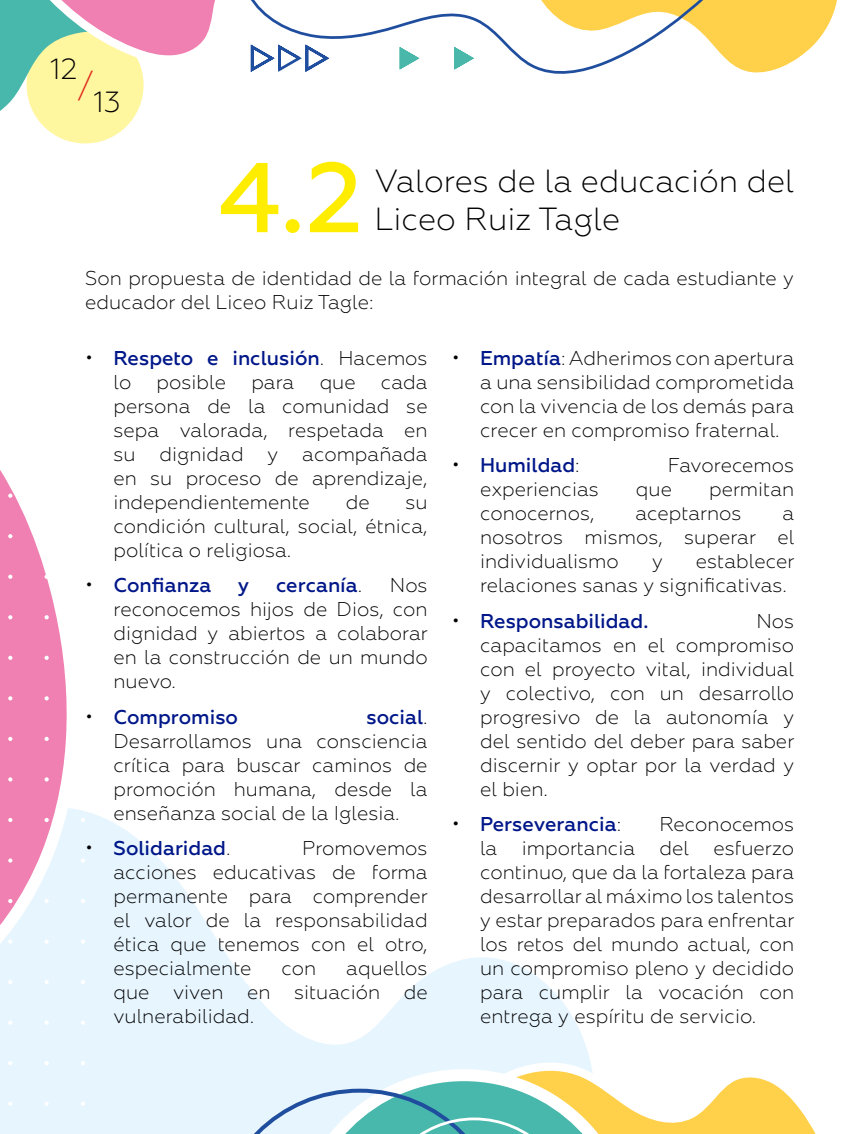
<style>
.page{position:relative;width:851px;height:1134px;background:#fff}
.page>*{position:absolute;margin:0;border:0;box-sizing:border-box;transform-origin:0 0}
.t1{font:500 98.8px "Geometria";color:#ffed00}
.t2{font:300 32px/38.4px "Geometria";color:#000}
.t3{font:300 32px "Geometria";color:#df271c}
.t4{font:300 29.2px "Geometria";color:#000}
.t5{font:300 20px/24px "Geometria";color:#000;text-align:justify}
.t6{font:500 20px/24px "Geometria";color:#001789}
.s1{font-weight:300;color:#000}
.s2{font-weight:500;color:#001789}
</style>
<div class="page">
<svg style="left:0;top:814px;width:587px;height:320px"></svg>
<div style="left:27px;top:27px;width:116px;height:116px;background:#fff6a0;border-radius:50%"></div>
<svg style="left:761px;top:0;width:76px;height:73px"></svg>
<svg style="left:213px;top:1048px;width:603px;height:86px"></svg>
<svg style="left:0;top:470px;width:93px;height:586px"></svg>
<svg style="left:0;top:0;width:215px;height:129px"></svg>
<svg style="left:250px;top:0;width:511px;height:74px"></svg>
<svg style="left:8px;top:1101px;width:4px;height:5px"></svg>
<svg style="left:8px;top:1061px;width:4px;height:4px"></svg>
<svg style="left:8px;top:1020px;width:4px;height:5px"></svg>
<svg style="left:8px;top:980px;width:4px;height:4px"></svg>
<svg style="left:8px;top:939px;width:4px;height:5px"></svg>
<svg style="left:8px;top:899px;width:4px;height:4px"></svg>
<svg style="left:8px;top:858px;width:4px;height:5px"></svg>
<svg style="left:8px;top:818px;width:4px;height:4px"></svg>
<svg style="left:8px;top:777px;width:4px;height:4px"></svg>
<svg style="left:8px;top:737px;width:4px;height:4px"></svg>
<svg style="left:8px;top:696px;width:4px;height:4px"></svg>
<svg style="left:8px;top:656px;width:4px;height:4px"></svg>
<svg style="left:8px;top:615px;width:4px;height:4px"></svg>
<svg style="left:8px;top:575px;width:4px;height:4px"></svg>
<svg style="left:8px;top:534px;width:4px;height:4px"></svg>
<svg style="left:8px;top:494px;width:4px;height:4px"></svg>
<svg style="left:45px;top:1101px;width:4px;height:5px"></svg>
<svg style="left:45px;top:1061px;width:4px;height:4px"></svg>
<svg style="left:45px;top:1020px;width:4px;height:5px"></svg>
<svg style="left:45px;top:980px;width:4px;height:4px"></svg>
<svg style="left:45px;top:939px;width:4px;height:5px"></svg>
<svg style="left:45px;top:899px;width:4px;height:4px"></svg>
<svg style="left:45px;top:858px;width:4px;height:5px"></svg>
<svg style="left:45px;top:818px;width:4px;height:4px"></svg>
<svg style="left:45px;top:777px;width:4px;height:4px"></svg>
<svg style="left:45px;top:737px;width:4px;height:4px"></svg>
<svg style="left:45px;top:696px;width:4px;height:4px"></svg>
<svg style="left:45px;top:656px;width:4px;height:4px"></svg>
<svg style="left:45px;top:615px;width:4px;height:4px"></svg>
<svg style="left:45px;top:575px;width:4px;height:4px"></svg>
<svg style="left:45px;top:534px;width:4px;height:4px"></svg>
<svg style="left:45px;top:494px;width:4px;height:4px"></svg>
<svg style="left:81px;top:1101px;width:4px;height:5px"></svg>
<svg style="left:81px;top:1061px;width:4px;height:4px"></svg>
<svg style="left:81px;top:1020px;width:4px;height:5px"></svg>
<svg style="left:81px;top:980px;width:4px;height:4px"></svg>
<svg style="left:81px;top:939px;width:4px;height:5px"></svg>
<svg style="left:81px;top:899px;width:4px;height:4px"></svg>
<svg style="left:81px;top:858px;width:4px;height:5px"></svg>
<svg style="left:81px;top:818px;width:4px;height:4px"></svg>
<svg style="left:81px;top:777px;width:4px;height:4px"></svg>
<svg style="left:81px;top:737px;width:4px;height:4px"></svg>
<svg style="left:81px;top:696px;width:4px;height:4px"></svg>
<svg style="left:81px;top:656px;width:4px;height:4px"></svg>
<svg style="left:81px;top:615px;width:4px;height:4px"></svg>
<svg style="left:81px;top:575px;width:4px;height:4px"></svg>
<svg style="left:81px;top:534px;width:4px;height:4px"></svg>
<svg style="left:81px;top:494px;width:4px;height:4px"></svg>
<h3 class="t4" style="left:50px;top:52px;width:29px">12</h3>
<h2 class="t3" style="left:77px;top:66px;width:17px">/</h2>
<h3 class="t4" style="left:93px;top:85px;width:29px">13</h3>
<h1 class="t1" style="left:218px;top:140px;width:146px">4.2</h1>
<h2 class="t2" style="left:374px;top:161px;width:421px">Valores de la educación del<br>Liceo Ruiz Tagle</h2>
<p class="t5" style="left:85px;top:266px;width:710px">Son propuesta de identidad de la formación integral de cada estudiante y educador del Liceo Ruiz Tagle:</p>
<p class="t6" style="left:113px;top:346px;width:315px;text-indent:-28px"><span class="s1">•</span> Respeto e inclusión<span class="s1">. Hacemos lo</span></p>
<p class="t5" style="left:156px;top:370px;width:71px">posible</p>
<p class="t5" style="left:251px;top:370px;width:45px">para</p>
<p class="t5" style="left:319px;top:370px;width:38px">que</p>
<p class="t5" style="left:113px;top:370px;width:315px;text-indent:267px">cada persona de la comunidad se sepa valorada, respetada en su dignidad y acompañada en su proceso de aprendizaje, independientemente</p>
<p class="t5" style="left:345px;top:490px;width:25px">de</p>
<p class="t5" style="left:113px;top:490px;width:315px;text-indent:292px">su condición cultural, social, étnica, política o religiosa.</p>
<p class="t6" style="left:85px;top:574px;width:128px"><span class="s1">•</span> Confianza</p>
<p class="t6" style="left:238px;top:574px;width:13px">y</p>
<p class="t6" style="left:276px;top:574px;width:88px">cercanía<span class="s1">.</span></p>
<p class="t5" style="left:113px;top:573px;width:316px;text-indent:276px">Nos reconocemos hijos de Dios, con dignidad y abiertos a colaborar en la construcción de un mundo nuevo.</p>
<p class="t6" style="left:85px;top:705px;width:154px"><span class="s1">•</span> Compromiso</p>
<p class="t5" style="left:113px;top:705px;width:315px;text-indent:253px"><span class="s2">social</span>.<br>Desarrollamos una consciencia crítica para buscar caminos de promoción humana, desde la enseñanza social de la Iglesia.</p>
<p class="t6" style="left:85px;top:836px;width:147px"><span class="s1">•</span> Solidaridad<span class="s1">.</span></p>
<p class="t5" style="left:113px;top:836px;width:315px;text-indent:189px">Promovemos acciones educativas de forma permanente para comprender el valor de la responsabilidad ética que tenemos con el otro, especialmente</p>
<p class="t5" style="left:113px;top:956px;width:315px;text-indent:233px">aquellos que viven en situación de vulnerabilidad.</p>
<p class="t5" style="left:281px;top:956px;width:36px">con</p>
<p class="t5" style="left:480px;top:346px;width:315px;text-indent:-28px">• <span class="s2">Empatía</span>: Adherimos con apertura a una sensibilidad comprometida con la vivencia de los demás para crecer en compromiso fraternal.</p>
<p class="t6" style="left:451px;top:454px;width:129px"><span class="s1">•</span> Humildad<span class="s1">:</span></p>
<p class="t5" style="left:667px;top:453px;width:128px">Favorecemos</p>
<p class="t5" style="left:480px;top:477px;width:120px">experiencias</p>
<p class="t5" style="left:636px;top:477px;width:38px">que</p>
<p class="t5" style="left:709px;top:477px;width:87px">permitan</p>
<p class="t5" style="left:480px;top:501px;width:116px">conocernos,</p>
<p class="t5" style="left:635px;top:501px;width:108px">aceptarnos</p>
<p class="t5" style="left:480px;top:501px;width:315px;text-indent:302px">a nosotros mismos, superar el individualismo</p>
<p class="t5" style="left:480px;top:549px;width:316px;text-indent:216px">establecer relaciones sanas y significativas.</p>
<p class="t6" style="left:451px;top:609px;width:198px"><span class="s1">•</span> Responsabilidad.</p>
<p class="t5" style="left:652px;top:549px;width:12px">y</p>
<p class="t5" style="left:480px;top:609px;width:316px;text-indent:276px">Nos capacitamos en el compromiso con el proyecto vital, individual y colectivo, con un desarrollo progresivo de la autonomía y del sentido del deber para saber discernir y optar por la verdad y el bien.</p>
<p class="t6" style="left:451px;top:812px;width:171px"><span class="s1">•</span> Perseverancia<span class="s1">:</span></p>
<p class="t5" style="left:480px;top:812px;width:316px;text-indent:179px">Reconocemos la importancia del esfuerzo continuo, que da la fortaleza para desarrollar al máximo los talentos y estar preparados para enfrentar los retos del mundo actual, con un compromiso pleno y decidido para cumplir la vocación con entrega y espíritu de servicio.</p>
</div>
